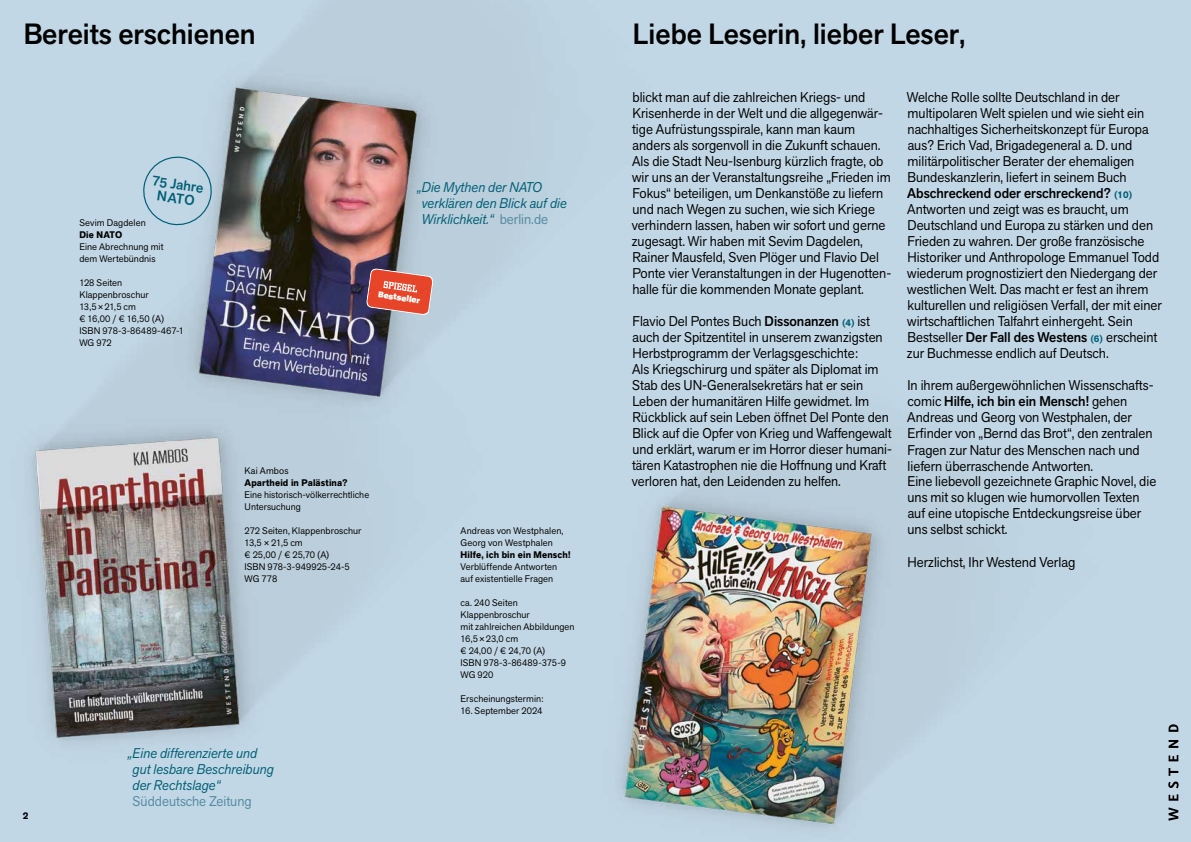
<style>
.page{position:relative;width:1191px;height:842px;background:#c2d7e5}
.page>*{position:absolute;margin:0;border:0;box-sizing:border-box;transform-origin:0 0}
.t1{font:500 29px "Akzid Grtsk Next";color:#000}
.t2{font:14px/16px "Akzid Grtsk Next";color:#000;scale:.96 1}
.t3{font:italic 14px/16px "Akzid Grtsk Next";color:#005f76;scale:.96 1}
.t4{font:14px "Akzid Grtsk Next";color:#548ba2;scale:.96 1}
.t5{font:500 14px/14px "Akzid Grtsk Next";color:#005f76;text-align:center}
.t6{font:9.5px/12px "Akzid Grtsk Next";letter-spacing:.01em;color:#000}
.t7{font:700 9.5px "Akzid Grtsk Next";letter-spacing:.015em;color:#000}
.t8{font:900 8.8px "Spiegel Sans 4";color:#fff}
.s1{font-style:normal;color:#548ba2}
.s2{font-weight:500}
.s3{font-weight:700;font-size:9.5px;color:#005f76}
</style>
<div class="page">
<img style="left:30px;top:422px;width:234px;height:321px">
<img style="left:620px;top:487px;width:271px;height:341px">
<img style="left:117px;top:60px;width:322px;height:394px">
<svg style="left:365px;top:268px;width:69px;height:49px;background:#cb675c"></svg>
<svg style="left:140px;top:154px;width:75px;height:73px"></svg>
<svg style="left:1168px;top:724px;width:10px;height:97px"></svg>
<h1 class="t1" style="left:23px;top:15px;width:234px">Bereits erschienen</h1>
<p class="t7" style="left:23px;top:810px;width:7px">2</p>
<p class="t5" style="left:153px;top:174px;width:53px;rotate:8deg">75 Jahre<br>NATO</p>
<p class="t6" style="left:79px;top:216px;width:68px">Sevim Dagdelen</p>
<p class="t7" style="left:79px;top:228px;width:44px">Die NATO</p>
<p class="t6" style="left:79px;top:240px;width:86px">Eine Abrechnung mit dem Wertebündnis</p>
<p class="t6" style="left:79px;top:276px;width:106px">128 Seiten<br>Klappenbroschur<br>13,5×21,5 cm<br>€ 16,00 / € 16,50 (A)<br>ISBN 978-3-86489-467-1<br>WG 972</p>
<p class="t3" style="left:422px;top:179px;width:152px;text-indent:-5px">„Die Mythen der NATO verklären den Blick auf die<br>Wirklichkeit.“ <span class="s1">berlin.de</span></p>
<p class="t8" style="left:379px;top:289px;width:44px;rotate:8deg">Bestseller</p>
<p class="t6" style="left:244px;top:465px;width:46px">Kai Ambos</p>
<p class="t7" style="left:244px;top:477px;width:104px">Apartheid in Palästina?</p>
<p class="t6" style="left:244px;top:489px;width:126px">Eine historisch-völkerrechtliche<br>Untersuchung</p>
<p class="t6" style="left:244px;top:525px;width:118px">272 Seiten, Klappenbroschur<br>13,5×21,5 cm<br>€ 25,00 / € 25,70 (A)<br>ISBN 978-3-949925-24-5<br>WG 778</p>
<p class="t3" style="left:133px;top:745px;width:149px;text-indent:-5px">„Eine differenzierte und gut lesbare Beschreibung der Rechtslage“</p>
<p class="t4" style="left:133px;top:792px;width:125px">Süddeutsche Zeitung</p>
<p class="t6" style="left:460px;top:525px;width:104px">Andreas von Westphalen,<br>Georg von Westphalen</p>
<p class="t7" style="left:460px;top:549px;width:112px">Hilfe, ich bin ein Mensch!</p>
<p class="t6" style="left:460px;top:561px;width:98px">Verblüffende Antworten auf existentielle Fragen</p>
<p class="t6" style="left:460px;top:597px;width:116px">ca. 240 Seiten<br>Klappenbroschur<br>mit zahlreichen Abbildungen<br>16,5×23,0 cm<br>€ 24,00 / € 24,70 (A)<br>ISBN 978-3-86489-375-9<br>WG 920</p>
<p class="t6" style="left:460px;top:693px;width:84px">Erscheinungstermin:</p>
<p class="t6" style="left:460px;top:705px;width:84px">16. September 2024</p>
<h1 class="t1" style="left:633px;top:15px;width:334px">Liebe Leserin, lieber Leser,</h1>
<p class="t2" style="left:632px;top:89px;width:272px">blickt man auf die zahlreichen Kriegs- und Krisenherde in der Welt und die allgegenwär&shy;tige Aufrüstungsspirale, kann man kaum anders als sorgenvoll in die Zukunft schauen.<br>Als die Stadt Neu-Isenburg kürzlich fragte, ob wir uns an der Veranstaltungsreihe „Frieden im Fokus“ beteiligen, um Denkanstöße zu liefern und nach Wegen zu suchen, wie sich Kriege verhindern lassen, haben wir sofort und gerne zugesagt. Wir haben mit Sevim Dagdelen, Rainer Mausfeld, Sven Plöger und Flavio Del Ponte vier Veranstaltungen in der Hugenotten&shy;halle für die kommenden Monate geplant.</p>
<p class="t2" style="left:632px;top:313px;width:272px">Flavio Del Pontes Buch <span class="s2">Dissonanzen</span> <span class="s3">(4)</span> ist auch der Spitzentitel in unserem zwanzigsten Herbstprogramm der Verlagsgeschichte:<br>Als Kriegschirurg und später als Diplomat im Stab des UN-Generalsekretärs hat er sein Leben der humanitären Hilfe gewidmet. Im Rückblick auf sein Leben öffnet Del Ponte den Blick auf die Opfer von Krieg und Waffengewalt und erklärt, warum er im Horror dieser humani&shy;tären Katastrophen nie die Hoffnung und Kraft verloren hat, den Leidenden zu helfen.</p>
<p class="t2" style="left:907px;top:89px;width:267px">Welche Rolle sollte Deutschland in der multipolaren Welt spielen und wie sieht ein nachhaltiges Sicherheitskonzept für Europa aus? Erich Vad, Brigadegeneral a. D. und militärpolitischer Berater der ehemaligen Bundeskanzlerin, liefert in seinem Buch <span class="s2">Abschreckend oder erschreckend?</span> <span class="s3">(10)<br></span>Antworten und zeigt was es braucht, um Deutschland und Europa zu stärken und den Frieden zu wahren. Der große französische Historiker und Anthropologe Emmanuel Todd wiederum prognostiziert den Niedergang der westlichen Welt. Das macht er fest an ihrem kulturellen und religiösen Verfall, der mit einer wirtschaftlichen Talfahrt einhergeht. Sein Bestseller <span class="s2">Der Fall des Westens</span> <span class="s3">(6)</span> erscheint zur Buchmesse endlich auf Deutsch.</p>
<p class="t2" style="left:907px;top:377px;width:261px">In ihrem außergewöhnlichen Wissenschafts&shy;comic <span class="s2">Hilfe, ich bin ein Mensch!</span> gehen Andreas und Georg von Westphalen, der Erfinder von „Bernd das Brot“, den zentralen Fragen zur Natur des Menschen nach und liefern überraschende Antworten.<br>Eine liebevoll gezeichnete Graphic Novel, die uns mit so klugen wie humorvollen Texten auf eine utopische Entdeckungsreise über uns selbst schickt.</p>
<p class="t2" style="left:907px;top:553px;width:176px">Herzlichst, Ihr Westend Verlag</p>
</div>
